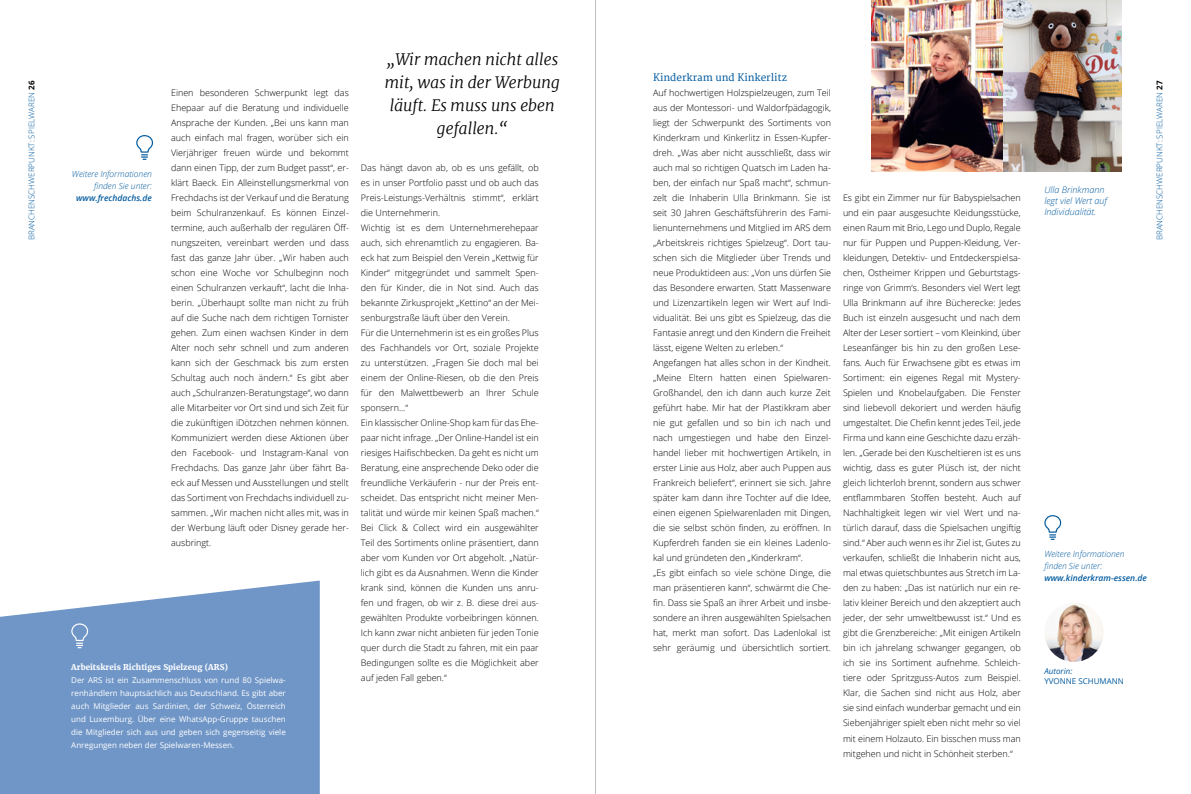
<style>
.page{position:relative;width:1191px;height:794px;background:#fff}
.page>*{position:absolute;margin:0;border:0;box-sizing:border-box;transform-origin:0 0}
.t1{font:italic 300 15.8px/23px "Merriweather";color:#000;text-align:center}
.t2{font:10px "Merriweather";color:#005a9f}
.t3{font:300 9px/15px "Open Sans";color:#000;text-align:justify}
.t4{font:italic 300 9px/11px "Open Sans";color:#005a9f}
.t5{font:italic 300 8.5px/12px "Open Sans";color:#005a9f;text-align:right}
.t6{font:italic 600 8.5px "Open Sans";color:#005a9f}
.t7{font:8px/13px "Open Sans";color:#fff;text-align:justify}
.t8{font:300 8px "Open Sans";color:#005a9f}
.t9{font:700 8px "Merriweather";color:#fff}
.t10{font:8px "Open Sans";color:#005a9f}
.t11{font:italic 8px "Open Sans";color:#005a9f}
.s1{font-weight:700;color:#000}
</style>
<div class="page">
<svg style="left:0;top:580px;width:320px;height:214px;background:#7c9fcb"></svg>
<svg style="left:137px;top:135px;width:16px;height:25px"></svg>
<svg style="left:72px;top:622px;width:16px;height:26px"></svg>
<svg style="left:1044px;top:515px;width:17px;height:25px"></svg>
<img style="left:871px;top:0;width:250px;height:171px">
<img style="left:1044px;top:602px;width:59px;height:60px;border-radius:30px">
<hr style="left:595px;top:0;width:1px;height:794px;background:#000">
<h1 class="t1" style="left:385px;top:48px;width:177px">„Wir machen nicht alles mit, was in der Werbung läuft. Es muss uns eben gefallen.“</h1>
<p class="t2" style="left:653px;top:72px;width:135px">Kinderkram und Kinkerlitz</p>
<p class="t3" style="left:653px;top:85px;width:179px;text-align:left">Auf hochwertigen Holzspielzeugen, zum Teil aus der Montessori- und Waldorfpädagogik, liegt der Schwerpunkt des Sortiments von Kinderkram und Kinkerlitz in Essen-Kupfer&shy;dreh. „Was aber nicht ausschließt, dass wir auch mal so richtigen Quatsch im Laden ha&shy;ben, der einfach nur Spaß macht“, schmun&shy;zelt die Inhaberin Ulla Brinkmann. Sie ist seit 30 Jahren Geschäftsführerin des Fami&shy;lienunternehmens und Mitglied im ARS dem „Arbeitskreis richtiges Spielzeug“. Dort tau&shy;schen sich die Mitglieder über Trends und neue Produktideen aus: „Von uns dürfen Sie das Besondere erwarten. Statt Massenware und Lizenzartikeln legen wir Wert auf Indi&shy;vidualität. Bei uns gibt es Spielzeug, das die Fantasie anregt und den Kindern die Freiheit lässt, eigene Welten zu erleben.“ Angefangen hat alles schon in der Kindheit. „Meine Eltern hatten einen Spielwaren-Großhandel, den ich dann auch kurze Zeit geführt habe. Mir hat der Plastikkram aber nie gut gefallen und so bin ich nach und nach umgestiegen und habe den Einzel&shy;handel lieber mit hochwertigen Artikeln, in erster Linie aus Holz, aber auch Puppen aus Frankreich beliefert“, erinnert sie sich. Jahre später kam dann ihre Tochter auf die Idee, einen eigenen Spielwarenladen mit Dingen, die sie selbst schön finden, zu eröffnen. In Kupferdreh fanden sie ein kleines Ladenlo&shy;kal und gründeten den „Kinderkram“.<br>„Es gibt einfach so viele schöne Dinge, die man präsentieren kann“, schwärmt die Che&shy;fin. Dass sie Spaß an ihrer Arbeit und insbe&shy;sondere an ihren ausgewählten Spielsachen hat, merkt man sofort. Das Ladenlokal ist sehr geräumig und übersichtlich sortiert.</p>
<p class="t8" style="left:26px;top:240px;width:161px;rotate:-90deg">BRANCHENSCHWERPUNKT: SPIELWAREN <span class="s1">26</span></p>
<p class="t8" style="left:1154px;top:240px;width:161px;rotate:-90deg">BRANCHENSCHWERPUNKT: SPIELWAREN <span class="s1">27</span></p>
<p class="t3" style="left:171px;top:85px;width:179px">Einen besonderen Schwerpunkt legt das Ehepaar auf die Beratung und individuelle Ansprache der Kunden. „Bei uns kann man auch einfach mal fragen, worüber sich ein Vierjähriger freuen würde und bekommt dann einen Tipp, der zum Budget passt“, er&shy;klärt Baeck. Ein Alleinstellungsmerkmal von Frechdachs ist der Verkauf und die Beratung beim Schulranzenkauf. Es können Einzel&shy;termine, auch außerhalb der regulären Öff&shy;nungszeiten, vereinbart werden und dass fast das ganze Jahr über. „Wir haben auch schon eine Woche vor Schulbeginn noch einen Schulranzen verkauft“, lacht die Inha&shy;berin. „Überhaupt sollte man nicht zu früh auf die Suche nach dem richtigen Tornister gehen. Zum einen wachsen Kinder in dem Alter noch sehr schnell und zum anderen kann sich der Geschmack bis zum ersten Schultag auch noch ändern.“ Es gibt aber auch „Schulranzen-Beratungstage“, wo dann alle Mitarbeiter vor Ort sind und sich Zeit für die zukünftigen iDötzchen nehmen können.<br>Kommuniziert werden diese Aktionen über den Facebook- und Instagram-Kanal von Frechdachs. Das ganze Jahr über fährt Ba&shy;eck auf Messen und Ausstellungen und stellt das Sortiment von Frechdachs individuell zu&shy;sammen. „Wir machen nicht alles mit, was in der Werbung läuft oder Disney gerade her&shy;ausbringt.</p>
<p class="t3" style="left:361px;top:160px;width:179px;text-align:left">Das hängt davon ab, ob es uns gefällt, ob es in unser Portfolio passt und ob auch das Preis-Leistungs-Verhältnis stimmt“, erklärt die Unternehmerin.<br>Wichtig ist es dem Unternehmerehepaar auch, sich ehrenamtlich zu engagieren. Ba&shy;eck hat zum Beispiel den Verein „Kettwig für Kinder“ mitgegründet und sammelt Spen&shy;den für Kinder, die in Not sind. Auch das bekannte Zirkusprojekt „Kettino“ an der Mei&shy;senburgstraße läuft über den Verein.<br>Für die Unternehmerin ist es ein großes Plus des Fachhandels vor Ort, soziale Projekte zu unterstützen. „Fragen Sie doch mal bei einem der Online-Riesen, ob die den Preis für den Malwettbewerb an Ihrer Schule sponsern...“<br>Ein klassischer Online-Shop kam für das Ehe&shy;paar nicht infrage. „Der Online-Handel ist ein riesiges Haifischbecken. Da geht es nicht um Beratung, eine ansprechende Deko oder die freundliche Verkäuferin - nur der Preis ent&shy;scheidet. Das entspricht nicht meiner Men&shy;talität und würde mir keinen Spaß machen.“ Bei Click &amp; Collect wird ein ausgewählter Teil des Sortiments online präsentiert, dann aber vom Kunden vor Ort abgeholt. „Natür&shy;lich gibt es da Ausnahmen. Wenn die Kinder krank sind, können die Kunden uns anru&shy;fen und fragen, ob wir z. B. diese drei aus&shy;gewählten Produkte vorbeibringen können.<br>Ich kann zwar nicht anbieten für jeden Tonie quer durch die Stadt zu fahren, mit ein paar Bedingungen sollte es die Möglichkeit aber auf jeden Fall geben.“</p>
<p class="t5" style="left:72px;top:168px;width:82px">Weitere Informationen finden Sie unter:</p>
<p class="t6" style="left:76px;top:192px;width:77px">www.frechdachs.de</p>
<p class="t4" style="left:1044px;top:183px;width:64px">Ulla Brinkmann legt viel Wert auf<br>Individualität.</p>
<p class="t3" style="left:843px;top:190px;width:179px">Es gibt ein Zimmer nur für Babyspielsachen und ein paar ausgesuchte Kleidungsstücke, einen Raum mit Brio, Lego und Duplo, Regale nur für Puppen und Puppen-Kleidung, Ver&shy;kleidungen, Detektiv- und Entdeckerspielsa&shy;chen, Ostheimer Krippen und Geburtstags&shy;ringe von Grimm‘s. Besonders viel Wert legt Ulla Brinkmann auf ihre Bücherecke: Jedes Buch ist einzeln ausgesucht und nach dem Alter der Leser sortiert – vom Kleinkind, über Leseanfänger bis hin zu den großen Lese&shy;fans. Auch für Erwachsene gibt es etwas im Sortiment: ein eigenes Regal mit Mystery-Spielen und Knobelaufgaben. Die Fenster sind liebevoll dekoriert und werden häufig umgestaltet. Die Chefin kennt jedes Teil, jede Firma und kann eine Geschichte dazu erzäh&shy;len. „Gerade bei den Kuscheltieren ist es uns wichtig, dass es guter Plüsch ist, der nicht gleich lichterloh brennt, sondern aus schwer entflammbaren Stoffen besteht. Auch auf Nachhaltigkeit legen wir viel Wert und na&shy;türlich darauf, dass die Spielsachen ungiftig sind.“ Aber auch wenn es ihr Ziel ist, Gutes zu verkaufen, schließt die Inhaberin nicht aus, mal etwas quietschbuntes aus Stretch im La&shy;den zu haben: „Das ist natürlich nur ein re&shy;lativ kleiner Bereich und den akzeptiert auch jeder, der sehr umweltbewusst ist.“ Und es gibt die Grenzbereiche: „Mit einigen Artikeln bin ich jahrelang schwanger gegangen, ob ich sie ins Sortiment aufnehme. Schleich&shy;tiere oder Spritzguss-Autos zum Beispiel.<br>Klar, die Sachen sind nicht aus Holz, aber sie sind einfach wunderbar gemacht und ein Siebenjähriger spielt eben nicht mehr so viel mit einem Holzauto. Ein bisschen muss man mitgehen und nicht in Schönheit sterben.“</p>
<p class="t5" style="left:1044px;top:547px;width:81px;text-align:left">Weitere Informationen finden Sie unter:</p>
<p class="t6" style="left:1044px;top:571px;width:104px">www.kinderkram-essen.de</p>
<p class="t9" style="left:71px;top:662px;width:158px">Arbeitskreis Richtiges Spielzeug (ARS)</p>
<p class="t7" style="left:71px;top:673px;width:216px">Der ARS ist ein Zusammenschluss von rund 80 Spielwa&shy;renhändlern hauptsächlich aus Deutschland. Es gibt aber auch Mitglieder aus Sardinien, der Schweiz, Österreich und Luxemburg. Über eine WhatsApp-Gruppe tauschen die Mitglieder sich aus und geben sich gegenseitig viele Anregungen neben der Spielwaren-Messen.</p>
<p class="t11" style="left:1044px;top:666px;width:29px">Autorin:</p>
<p class="t10" style="left:1044px;top:676px;width:81px">YVONNE SCHUMANN</p>
</div>
